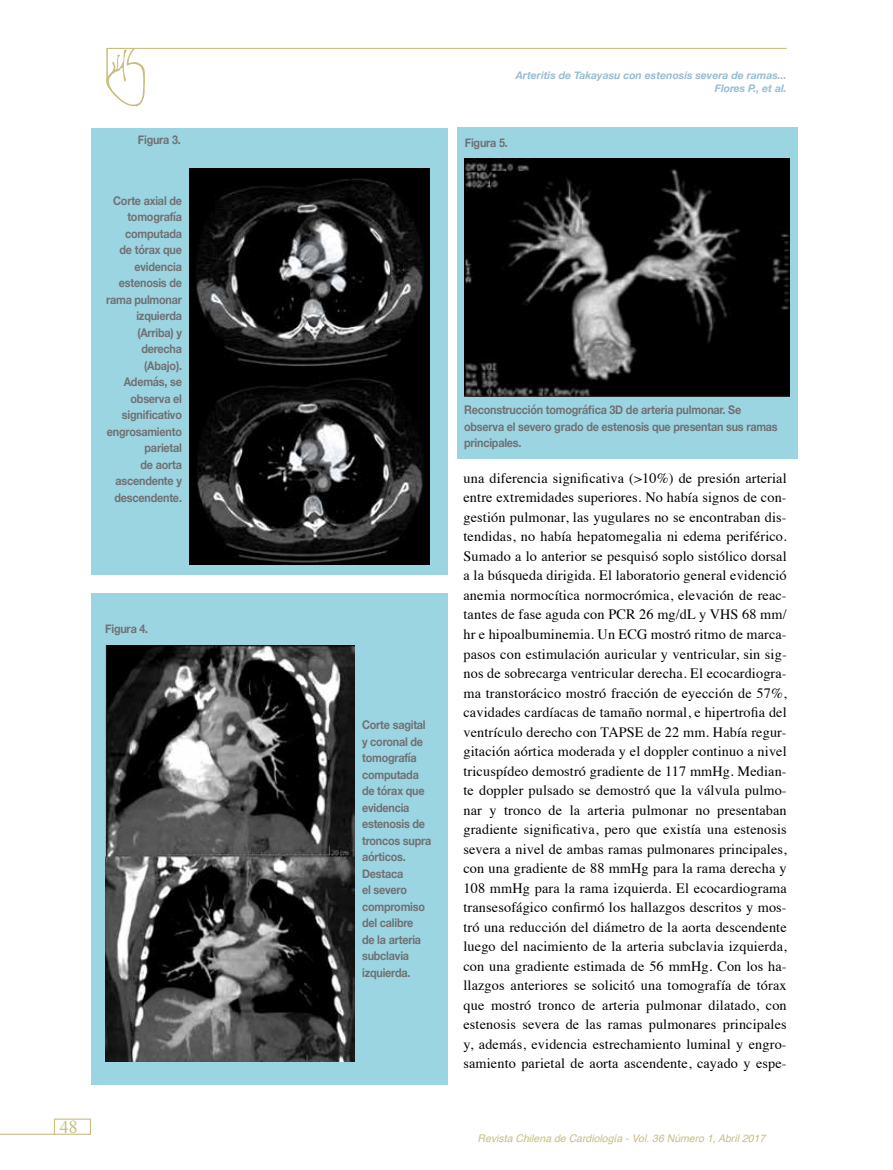
<style>
.page{position:relative;width:893px;height:1170px;background:#fff}
.page>*{position:absolute;margin:0;border:0;box-sizing:border-box;transform-origin:0 0}
.t1{font:18px "Times";color:#c7be80}
.t2{font:14.25px/19.5px "Times";letter-spacing:.01em;color:#000;text-align:justify}
.t3{font:700 12px/16.5px "Helvetica Neue";letter-spacing:-.02em;color:#707172;scale:.9 1}
.t4{font:italic 700 10.5px/12.6px "Helvetica Neue";color:#96bdd3;text-align:right}
.t5{font:italic 10.5px "Helvetica";color:#c7be80}
</style>
<div class="page">
<hr style="left:0;top:1133px;width:54px;height:1px;background:#c7be80">
<div style="left:54px;top:1118px;width:37px;height:16px;border:1px solid #c7be80"></div>
<hr style="left:106px;top:48px;width:681px;height:1px;background:#c7be7f">
<svg style="left:106px;top:48px;width:39px;height:59px"></svg>
<hr style="left:106px;top:49px;width:2px;height:32px;background:#c7be7f">
<div style="left:91px;top:128px;width:356px;height:446px;background:#9cd5e2"></div>
<img style="left:190px;top:168px;width:239px;height:396px">
<div style="left:91px;top:593px;width:356px;height:491px;background:#9cd5e2"></div>
<img style="left:105px;top:646px;width:250px;height:415px">
<div style="left:457px;top:128px;width:340px;height:330px;background:#9cd5e2"></div>
<img style="left:464px;top:158px;width:325px;height:238px">
<p class="t3" style="left:138px;top:131px;width:49px">Figura 3.</p>
<p class="t3" style="left:106px;top:192px;width:86px;text-align:right">Corte axial de tomografía computada<br>de tórax que evidencia estenosis de rama pulmonar izquierda (Arriba) y derecha (Abajo).<br>Además, se observa el significativo engrosamiento parietal<br>de aorta ascendente y descendente.</p>
<p class="t3" style="left:105px;top:620px;width:49px">Figura 4.</p>
<p class="t1" style="left:60px;top:1110px;width:19px">48</p>
<p class="t4" style="left:516px;top:70px;width:272px">Arteritis de Takayasu con estenosis severa de ramas...<br>Flores P., et al.</p>
<p class="t3" style="left:465px;top:134px;width:49px">Figura 5.</p>
<p class="t3" style="left:362px;top:717px;width:78px">Corte sagital y coronal de tomografía computada de tórax que evidencia estenosis de troncos supra aórticos.<br>Destaca<br>el severo compromiso del calibre<br>de la arteria subclavia izquierda.</p>
<p class="t3" style="left:464px;top:402px;width:350px">Reconstrucción tomográfica 3D de arteria pulmonar. Se observa el severo grado de estenosis que presentan sus ramas principales.</p>
<p class="t2" style="left:463px;top:467px;width:325px">una diferencia significativa (&gt;10%) de presión arterial entre extremidades superiores. No había signos de con&shy;gestión pulmonar, las yugulares no se encontraban dis&shy;tendidas, no había hepatomegalia ni edema periférico.<br>Sumado a lo anterior se pesquisó soplo sistólico dorsal a la búsqueda dirigida. El laboratorio general evidenció anemia normocítica normocrómica, elevación de reac&shy;tantes de fase aguda con PCR 26 mg/dL y VHS 68 mm/ hr e hipoalbuminemia. Un ECG mostró ritmo de marca&shy;pasos con estimulación auricular y ventricular, sin sig&shy;nos de sobrecarga ventricular derecha. El ecocardiogra&shy;ma transtorácico mostró fracción de eyección de 57%, cavidades cardíacas de tamaño normal, e hipertrofia del ventrículo derecho con TAPSE de 22 mm. Había regur&shy;gitación aórtica moderada y el doppler continuo a nivel tricuspídeo demostró gradiente de 117 mmHg. Median&shy;te doppler pulsado se demostró que la válvula pulmo&shy;nar y tronco de la arteria pulmonar no presentaban gradiente significativa, pero que existía una estenosis severa a nivel de ambas ramas pulmonares principales, con una gradiente de 88 mmHg para la rama derecha y 108 mmHg para la rama izquierda. El ecocardiograma transesofágico confirmó los hallazgos descritos y mos&shy;tró una reducción del diámetro de la aorta descendente luego del nacimiento de la arteria subclavia izquierda, con una gradiente estimada de 56 mmHg. Con los ha&shy;llazgos anteriores se solicitó una tomografía de tórax que mostró tronco de arteria pulmonar dilatado, con estenosis severa de las ramas pulmonares principales y, además, evidencia estrechamiento luminal y engro&shy;samiento parietal de aorta ascendente, cayado y espe-</p>
<p class="t5" style="left:478px;top:1129px;width:289px">Revista Chilena de Cardiología - Vol. 36 Número 1, Abril 2017</p>
</div>
